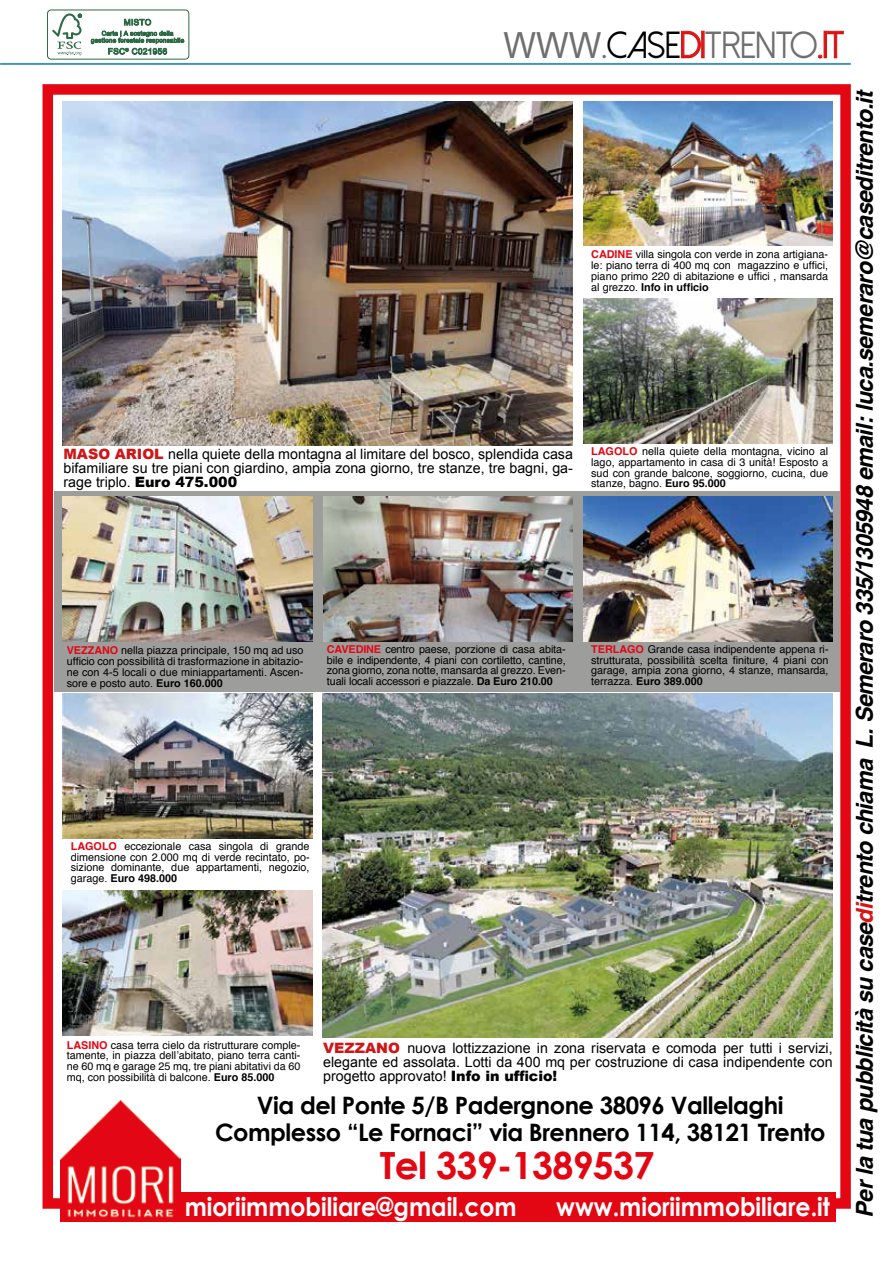
<style>
.page{position:relative;width:893px;height:1263px;background:#fff}
.page>*{position:absolute;margin:0;border:0;box-sizing:border-box;transform-origin:0 0}
.t1{font:37.65px "Dolce Vita";color:#706f6f;scale:.96 1}
.t2{font:700 37.5px "Century Gothic";letter-spacing:-.02em;color:#e30613}
.t3{font:700 25.8px "Century Gothic";color:#fff;scale:.91 1}
.t4{font:700 24px/27px "Century Gothic";letter-spacing:-.02em;color:#000;text-align:center}
.t5{font:italic 700 23.25px "Helvetica";color:#000}
.t6{font:14.25px/14px "Arial";color:#000;text-align:justify}
.t7{font:10.8px/10.8px "Helvetica";color:#000;text-align:justify}
.s1{font-family:"Arial";font-size:36px}
.s2{font-size:36px}
.s3{color:#000}
.s4{color:#d91415}
.s5{font-size:30.15px;color:#d91415}
.s6{font-weight:700;color:#e30613}
.s7{font-weight:700}
.s8{font-weight:900;color:#cd1719}
.s9{font-weight:900}
</style>
<div class="page">
<hr style="left:0;top:63px;width:851px;height:2px;background:#4194bc">
<div style="left:47px;top:10px;width:142px;height:49px;border:1px solid #2e6a46;border-radius:4px"></div>
<svg style="left:52px;top:13px;width:30px;height:42px"></svg>
<svg style="left:91px;top:19px;width:93px;height:36px"></svg>
<div style="left:43px;top:84px;width:808px;height:1125px;background:#fff;border:10px solid #e30613"></div>
<img style="left:61px;top:1100px;width:119px;height:121px">
<div style="left:179px;top:1192px;width:657px;height:29px;background:#e30613"></div>
<img style="left:583px;top:299px;width:250px;height:144px">
<img style="left:583px;top:101px;width:250px;height:145px">
<img style="left:63px;top:693px;width:249px;height:145px">
<img style="left:63px;top:891px;width:249px;height:144px">
<img style="left:63px;top:101px;width:509px;height:344px">
<img style="left:323px;top:693px;width:509px;height:344px">
<div style="left:54px;top:491px;width:786px;height:201px;background:#9d9d9c"></div>
<img style="left:583px;top:497px;width:250px;height:144px">
<img style="left:323px;top:497px;width:249px;height:144px">
<img style="left:63px;top:497px;width:249px;height:144px">
<h1 class="t1" style="left:503px;top:26px;width:356px"><span class="s1">WWW</span><span class="s2">.</span><span class="s3">CASE</span><span class="s4">DI</span>TRENTO<span class="s5">.</span><span class="s4">IT</span></h1>
<p class="t7" style="left:591px;top:250px;width:238px"><span class="s6">CADINE</span> villa singola con verde in zona artigiana&shy;le: piano terra di 400 mq con magazzino e uffici, piano primo 220 di abitazione e uffici , mansarda al grezzo. <span class="s7">Info in ufficio</span></p>
<h3 class="t6" style="left:64px;top:447px;width:511px"><span class="s8">MASO ARIOL</span> nella quiete della montagna al limitare del bosco, splendida casa bifamiliare su tre piani con giardino, ampia zona giorno, tre stanze, tre bagni, ga&shy;rage triplo. <span class="s9">Euro 475.000</span></h3>
<p class="t7" style="left:591px;top:446px;width:238px"><span class="s6">LAGOLO</span> nella quiete della montagna, vicino al lago, appartamento in casa di 3 unità! Esposto a sud con grande balcone, soggiorno, cucina, due stanze, bagno. <span class="s7">Euro 95.000</span></p>
<p class="t7" style="left:67px;top:645px;width:238px"><span class="s6">VEZZANO</span> nella piazza principale, 150 mq ad uso ufficio con possibilità di trasformazione in abitazio&shy;ne con 4-5 locali o due miniappartamenti. Ascen&shy;sore e posto auto. <span class="s7">Euro 160.000</span></p>
<p class="t7" style="left:327px;top:644px;width:240px"><span class="s6">CAVEDINE</span> centro paese, porzione di casa abita&shy;bile e indipendente, 4 piani con cortiletto, cantine, zona giorno, zona notte, mansarda al grezzo. Even&shy;tuali locali accessori e piazzale. <span class="s7">Da Euro 210.00</span></p>
<p class="t7" style="left:591px;top:644px;width:239px"><span class="s6">TERLAGO</span> Grande casa indipendente appena ri&shy;strutturata, possibilità scelta finiture, 4 piani con garage, ampia zona giorno, 4 stanze, mansarda, terrazza. <span class="s7">Euro 389.000</span></p>
<p class="t7" style="left:71px;top:841px;width:240px"><span class="s6">LAGOLO</span> eccezionale casa singola di grande dimensione con 2.000 mq di verde recintato, po&shy;sizione dominante, due appartamenti, negozio, garage. <span class="s7">Euro 498.000</span></p>
<p class="t7" style="left:67px;top:1040px;width:235px"><span class="s6">LASINO</span> casa terra cielo da ristrutturare comple&shy;tamente, in piazza dell’abitato, piano terra canti&shy;ne 60 mq e garage 25 mq, tre piani abitativi da 60 mq, con possibilità di balcone. <span class="s7">Euro 85.000</span></p>
<h3 class="t6" style="left:323px;top:1041px;width:511px"><span class="s8">VEZZANO</span> nuova lottizzazione in zona riservata e comoda per tutti i servizi, elegante ed assolata. Lotti da 400 mq per costruzione di casa indipendente con progetto approvato! <span class="s9">Info in ufficio!</span></h3>
<h3 class="t4" style="left:215px;top:1091px;width:612px">Via del Ponte 5/B Padergnone 38096 Vallelaghi<br>Complesso “Le Fornaci” via Brennero 114, 38121 Trento</h3>
<h2 class="t2" style="left:380px;top:1136px;width:276px">Tel 339-1389537</h2>
<h3 class="t3" style="left:185px;top:1187px;width:366px">mioriimmobiliare@gmail.com</h3>
<h3 class="t3" style="left:556px;top:1187px;width:302px">www.mioriimmobiliare.it</h3>
<h3 class="t5" style="left:845px;top:1217px;width:1130px;rotate:-90deg">Per la tua pubblicità su case<span class="s4">di</span>trento chiama L. Semeraro 335/1305948 email: luca.semeraro@caseditrento.it</h3>
</div>
